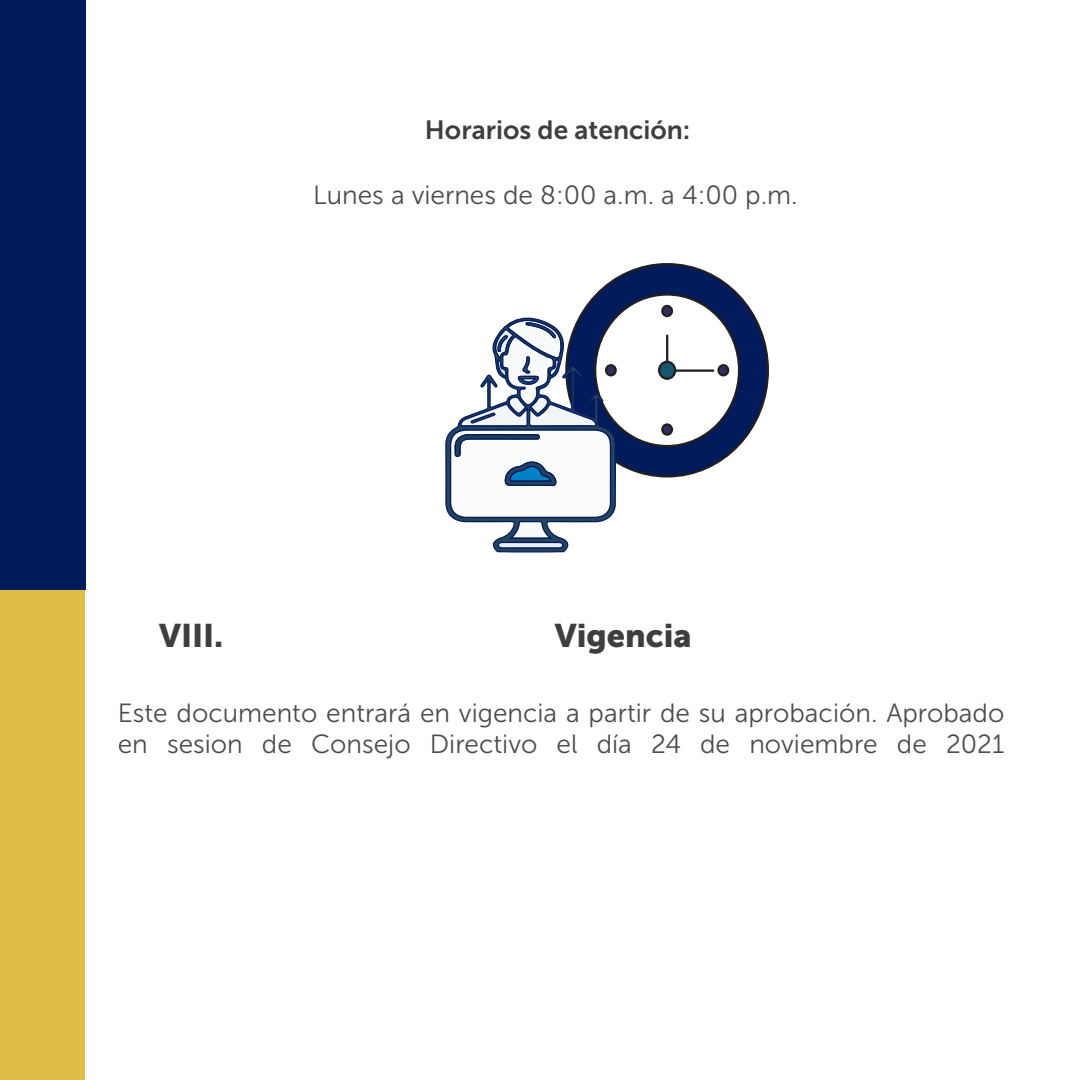
<style>
.page{position:relative;width:1080px;height:1080px;background:#fff}
.page>*{position:absolute;margin:0;border:0;box-sizing:border-box;transform-origin:0 0}
.t1{font:32.5px "Museo Sans 900";color:#3e3e3f}
.t2{font:26.25px/31.5px "Museo Sans 300";color:#4b4c4d}
.t3{font:26.25px "Museo Sans 700";color:#3e3e3f}
</style>
<div class="page">
<div style="left:566px;top:264px;width:202px;height:212px;background:#011b5c;border-radius:50%"></div>
<div style="left:595px;top:294px;width:144px;height:152px;background:#fff;border-radius:50%"></div>
<svg style="left:665px;top:334px;width:50px;height:39px"></svg>
<div style="left:659px;top:362px;width:16px;height:17px;background:#175670;border-radius:50%"></div>
<div style="left:658px;top:361px;width:18px;height:19px;border:2px solid #231f20;border-radius:50%"></div>
<div style="left:662px;top:306px;width:10px;height:10px;background:#372c5f;border-radius:50%"></div>
<div style="left:661px;top:305px;width:12px;height:12px;border:2px solid #231f20;border-radius:50%"></div>
<div style="left:662px;top:425px;width:10px;height:10px;background:#372c5f;border-radius:50%"></div>
<div style="left:661px;top:423px;width:12px;height:13px;border:2px solid #231f20;border-radius:50%"></div>
<div style="left:719px;top:365px;width:9px;height:10px;background:#372c5f;border-radius:50%"></div>
<div style="left:717px;top:364px;width:12px;height:12px;border:2px solid #231f20;border-radius:50%"></div>
<div style="left:605px;top:364px;width:12px;height:12px;border:2px solid #231f20;border-radius:50%"></div>
<svg style="left:446px;top:278px;width:169px;height:274px"></svg>
<div style="left:0;top:0;width:85px;height:590px;background:#011b5c"></div>
<div style="left:0;top:590px;width:85px;height:490px;background:#e0be46"></div>
<p class="t3" style="left:425px;top:115px;width:267px">Horarios de atención:</p>
<p class="t2" style="left:313px;top:179px;width:486px">Lunes a viernes de 8:00 a.m. a 4:00 p.m.</p>
<p class="t1" style="left:159px;top:618px;width:66px">VIII.</p>
<p class="t1" style="left:555px;top:618px;width:139px">Vigencia</p>
<p class="t2" style="left:118px;top:697px;width:888px">Este documento entrará en vigencia a partir de su aprobación. Aprobado en sesion de Consejo Directivo el día 24 de noviembre de 2021</p>
</div>
